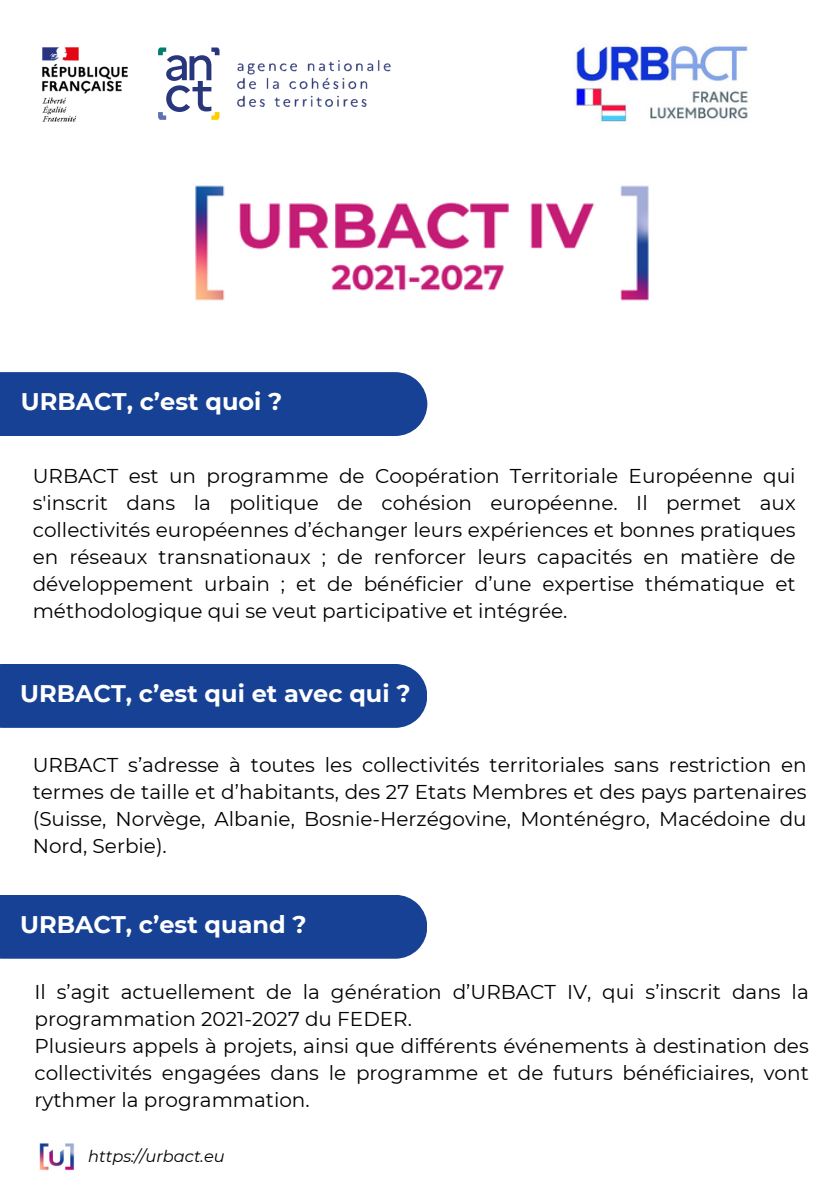
<style>
.page{position:relative;width:839px;height:1191px;background:#fff}
.page>*{position:absolute;margin:0;border:0;box-sizing:border-box;transform-origin:0 0}
.t1{font:700 24px "Montserrat";color:#fff}
.t2{font:20px/27px "Montserrat";color:#000;text-align:justify}
.t3{font:italic 16.2px "Montserrat";color:#000}
</style>
<div class="page">
<img style="left:42px;top:47px;width:86px;height:75px">
<svg style="left:158px;top:48px;width:61px;height:72px"></svg>
<img style="left:237px;top:60px;width:154px;height:48px">
<img style="left:195px;top:185px;width:454px;height:116px">
<div style="left:0;top:372px;width:427px;height:64px;background:#164194"></div>
<div style="left:0;top:664px;width:427px;height:64px;background:#164194"></div>
<div style="left:0;top:895px;width:427px;height:64px;background:#164194"></div>
<img style="left:39px;top:1143px;width:36px;height:28px">
<img style="left:574px;top:44px;width:174px;height:78px">
<p class="t1" style="left:21px;top:387px;width:263px">URBACT, c’est quoi ?</p>
<p class="t2" style="left:33px;top:462px;width:764px">URBACT est un programme de Coopération Territoriale Européenne qui s'inscrit dans la politique de cohésion européenne. Il permet aux collectivités européennes d’échanger leurs expériences et bonnes pratiques en réseaux transnationaux ; de renforcer leurs capacités en matière de développement urbain ; et de bénéficier d’une expertise thématique et méthodologique qui se veut participative et intégrée.</p>
<p class="t1" style="left:20px;top:679px;width:392px">URBACT, c’est qui et avec qui ?</p>
<p class="t2" style="left:33px;top:752px;width:775px">URBACT s’adresse à toutes les collectivités territoriales sans restriction en termes de taille et d’habitants, des 27 Etats Membres et des pays partenaires (Suisse, Norvège, Albanie, Bosnie-Herzégovine, Monténégro, Macédoine du Nord, Serbie).</p>
<h1 class="t1" style="left:20px;top:910px;width:288px">URBACT, c’est quand ?</h1>
<h2 class="t2" style="left:34px;top:978px;width:775px;text-align:left">Il s’agit actuellement de la génération d’URBACT IV, qui s’inscrit dans la programmation 2021-2027 du FEDER.<br>Plusieurs appels à projets, ainsi que différents événements à destination des collectivités engagées dans le programme et de futurs bénéficiaires, vont rythmer la programmation.</h2>
<h1 class="t3" style="left:88px;top:1146px;width:138px">https://urbact.eu</h1>
</div>
